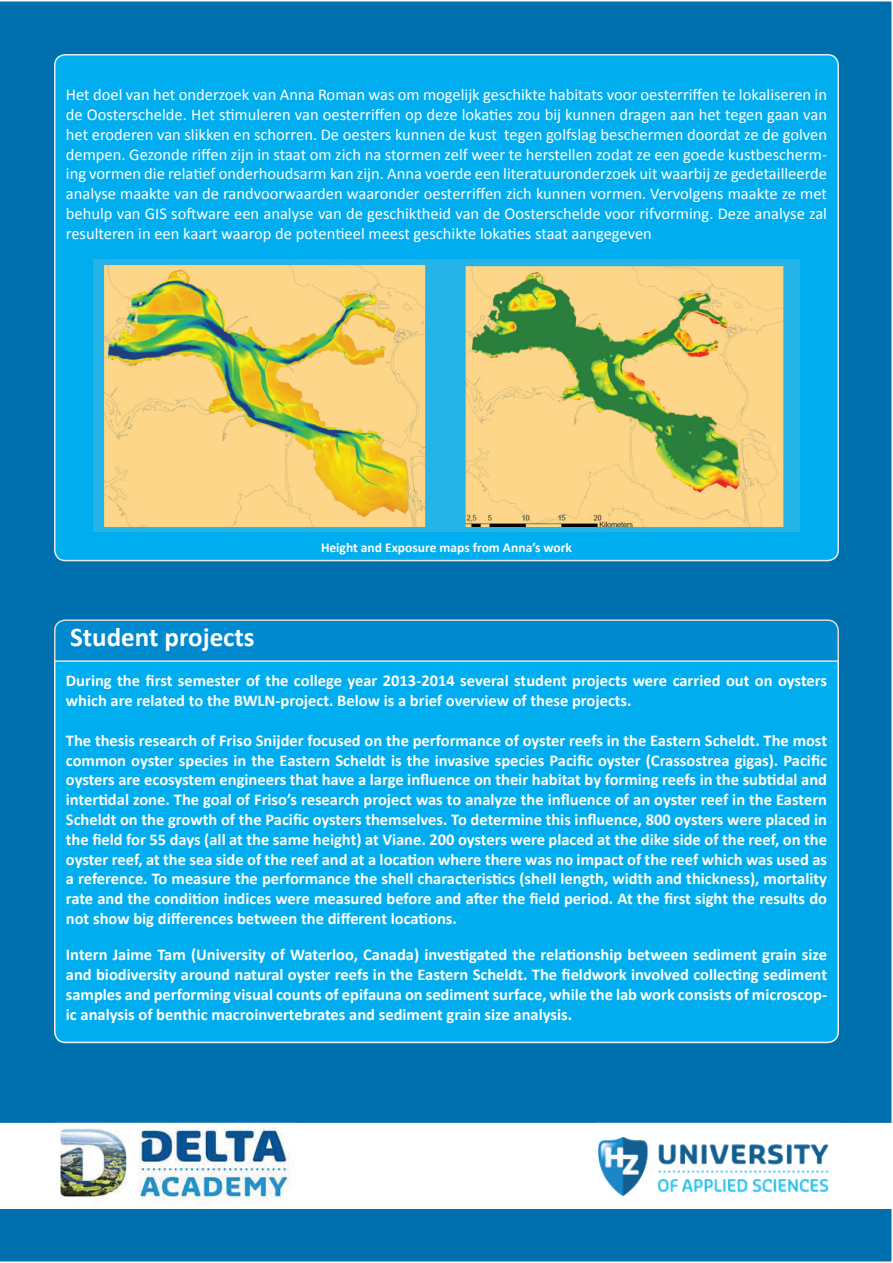
<style>
.page{position:relative;width:893px;height:1263px;background:#fff}
.page>*{position:absolute;margin:0;border:0;box-sizing:border-box;transform-origin:0 0}
.t1{font:700 27px "Calibri";color:#fff}
.t2{font:700 16.5px/19.8px "Calibri";color:#fff;text-align:justify}
.t3{font:16.5px/19.8px "Calibri";color:#fff;text-align:justify}
.t4{font:700 13.5px "Calibri";color:#fff}
</style>
<div class="page">
<div style="left:0;top:1px;width:892px;height:1261px;background:#006fad"></div>
<svg style="left:0;top:1123px;width:892px;height:86px"></svg>
<img style="left:57px;top:1126px;width:237px;height:80px">
<div style="left:597px;top:1123px;width:241px;height:85px;background:#fff"></div>
<img style="left:599px;top:1137px;width:230px;height:59px">
<div style="left:55px;top:55px;width:783px;height:506px;background:#00aeef;border-radius:11px"></div>
<div style="left:53px;top:662px;width:787px;height:382px;background:#00aeef"></div>
<svg style="left:53px;top:619px;width:787px;height:43px;background:#108ecf"></svg>
<img style="left:93px;top:259px;width:707px;height:272px">
<p class="t3" style="left:66px;top:85px;width:763px">Het doel van het onderzoek van Anna Roman was om mogelijk geschikte habitats voor oesterriffen te lokaliseren in de Oosterschelde. Het stimuleren van oesterriffen op deze lokaties zou bij kunnen dragen aan het tegen gaan van het eroderen van slikken en schorren. De oesters kunnen de kust tegen golfslag beschermen doordat ze de golven dempen. Gezonde riffen zijn in staat om zich na stormen zelf weer te herstellen zodat ze een goede kustbescherm&shy;ing vormen die relatief onderhoudsarm kan zijn. Anna voerde een literatuuronderzoek uit waarbij ze gedetailleerde analyse maakte van de randvoorwaarden waaronder oesterriffen zich kunnen vormen. Vervolgens maakte ze met behulp van GIS software een analyse van de geschiktheid van de Oosterschelde voor rifvorming. Deze analyse zal resulteren in een kaart waarop de potentieel meest geschikte lokaties staat aangegeven</p>
<p class="t4" style="left:321px;top:539px;width:252px">Height and Exposure maps from Anna’s work</p>
<h1 class="t1" style="left:70px;top:619px;width:186px">Student projects</h1>
<p class="t2" style="left:66px;top:671px;width:763px">During the first semester of the college year 2013-2014 several student projects were carried out on oysters which are related to the BWLN-project. Below is a brief overview of these projects.</p>
<p class="t2" style="left:66px;top:730px;width:763px">The thesis research of Friso Snijder focused on the performance of oyster reefs in the Eastern Scheldt. The most common oyster species in the Eastern Scheldt is the invasive species Pacific oyster (Crassostrea gigas). Pacific oysters are ecosystem engineers that have a large influence on their habitat by forming reefs in the subtidal and intertidal zone. The goal of Friso’s research project was to analyze the influence of an oyster reef in the Eastern Scheldt on the growth of the Pacific oysters themselves. To determine this influence, 800 oysters were placed in the field for 55 days (all at the same height) at Viane. 200 oysters were placed at the dike side of the reef, on the oyster reef, at the sea side of the reef and at a location where there was no impact of the reef which was used as a reference. To measure the performance the shell characteristics (shell length, width and thickness), mortality rate and the condition indices were measured before and after the field period. At the first sight the results do not show big differences between the different locations.</p>
<p class="t2" style="left:66px;top:945px;width:763px">Intern Jaime Tam (University of Waterloo, Canada) investigated the relationship between sediment grain size and biodiversity around natural oyster reefs in the Eastern Scheldt. The fieldwork involved collecting sediment samples and performing visual counts of epifauna on sediment surface, while the lab work consists of microscop&shy;ic analysis of benthic macroinvertebrates and sediment grain size analysis.</p>
</div>
